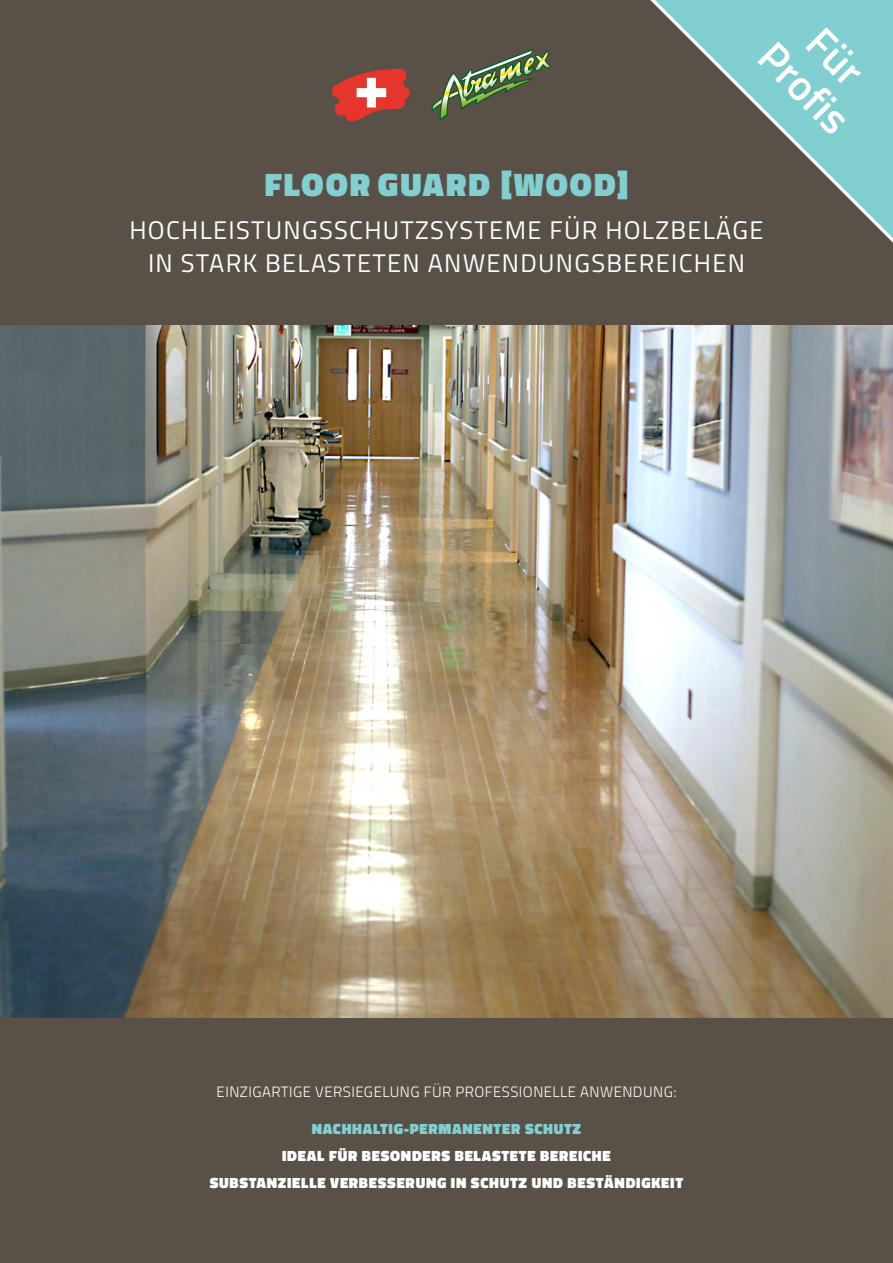
<style>
.page{position:relative;width:893px;height:1263px;background:#595047}
.page>*{position:absolute;margin:0;border:0;box-sizing:border-box;transform-origin:0 0}
.t1{font:600 43.05px/44px "Titillium Web";color:#fff;text-align:center}
.t2{font:900 33px "Titillium Web";letter-spacing:.06em;color:#81cfd0}
.t3{font:25.5px/33px "Titillium Web";letter-spacing:.05em;color:#fff;text-align:center}
.t4{font:900 15px/27px "Titillium Web";letter-spacing:.05em;color:#fff;text-align:center}
.t5{font:300 15px "Titillium Web";letter-spacing:.03em;color:#fff}
.t6{font:900 15px "Titillium Web";letter-spacing:.05em;color:#81cfd0}
</style>
<div class="page">
<img style="left:0;top:326px;width:893px;height:691px">
<svg style="left:331px;top:68px;width:79px;height:53px"></svg>
<svg style="left:432px;top:49px;width:119px;height:72px"></svg>
<svg style="left:650px;top:0;width:243px;height:243px"></svg>
<h1 class="t1" style="left:814px;top:1px;width:110px;rotate:45deg">Für<br>Profis</h1>
<h2 class="t2" style="left:265px;top:160px;width:365px">FLOOR GUARD [WOOD]</h2>
<h3 class="t3" style="left:129px;top:213px;width:636px">HOCHLEISTUNGSSCHUTZSYSTEME FÜR HOLZBELÄGE<br>IN STARK BELASTETEN ANWENDUNGSBEREICHEN</h3>
<p class="t5" style="left:217px;top:1081px;width:461px">EINZIGARTIGE VERSIEGELUNG FÜR PROFESSIONELLE ANWENDUNG:</p>
<p class="t6" style="left:312px;top:1118px;width:271px">NACHHALTIG-PERMANENTER SCHUTZ</p>
<p class="t4" style="left:210px;top:1143px;width:475px">IDEAL FÜR BESONDERS BELASTETE BEREICHE<br>SUBSTANZIELLE VERBESSERUNG IN SCHUTZ UND BESTÄNDIGKEIT</p>
</div>
